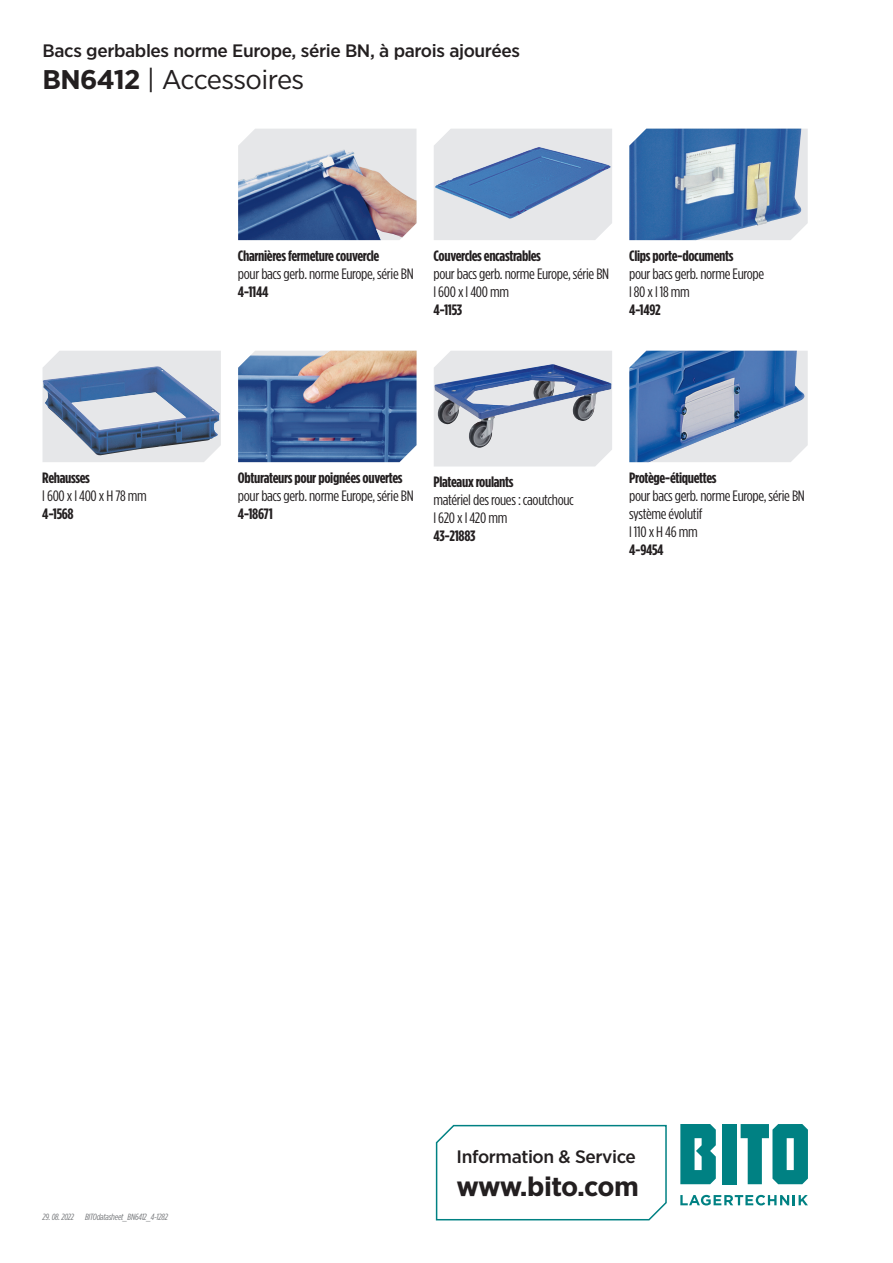
<style>
.page{position:relative;width:893px;height:1263px;background:#fff}
.page>*{position:absolute;margin:0;border:0;box-sizing:border-box;transform-origin:0 0}
.t1{font:27px "Gotham Narrow";letter-spacing:-.025em;color:#231f20;scale:1.1 1}
.t2{font:700 27px "Gotham Narrow";letter-spacing:-.035em;color:#231f20;scale:1.1 1}
.t3{font:500 18px "Gotham Narrow";letter-spacing:-.02em;color:#231f20;scale:1.1 1}
.t4{font:15px/18px "Gotham Condensed";letter-spacing:-.02em;color:#231f20;scale:1.1 1}
.t5{font:700 15px "Gotham Condensed";letter-spacing:-.02em;color:#231f20;scale:1.1 1}
.t6{font:italic 9px "Gotham Condensed";letter-spacing:-.02em;color:#76787b;scale:1.1 1}
.s1{font-weight:700}
</style>
<div class="page">
<svg style="left:680px;top:1195px;width:128px;height:10px"></svg>
<div style="left:723px;top:1124px;width:14px;height:60px;background:#008183"></div>
<svg style="left:680px;top:1124px;width:36px;height:60px;background:#229193"></svg>
<svg style="left:741px;top:1124px;width:67px;height:60px"></svg>
<svg style="left:435px;top:1124px;width:232px;height:97px"></svg>
<svg style="left:804px;top:351px;width:4px;height:98px"></svg>
<img style="left:629px;top:351px;width:175px;height:111px">
<div style="left:434px;top:351px;width:178px;height:115px;background:#e6e7e9"></div>
<img style="left:434px;top:364px;width:177px;height:84px">
<img style="left:238px;top:351px;width:178px;height:111px">
<div style="left:43px;top:351px;width:178px;height:111px;background:#e6e7e9"></div>
<img style="left:43px;top:366px;width:177px;height:90px">
<svg style="left:802px;top:129px;width:6px;height:99px"></svg>
<img style="left:629px;top:129px;width:173px;height:111px">
<div style="left:434px;top:129px;width:178px;height:111px;background:#e6e7e9"></div>
<img style="left:435px;top:147px;width:177px;height:72px">
<div style="left:238px;top:129px;width:178px;height:21px;background:#e6e7e9"></div>
<img style="left:238px;top:150px;width:178px;height:90px">
<p class="t3" style="left:43px;top:39px;width:435px">Bacs gerbables norme Europe, série BN, à parois ajourées</p>
<h1 class="t1" style="left:43px;top:63px;width:240px"><span class="s1">BN6412</span> | Accessoires</h1>
<p class="t5" style="left:42px;top:469px;width:45px">Rehausses</p>
<p class="t4" style="left:42px;top:486px;width:96px">l 600 x l 400 x H 78 mm</p>
<p class="t5" style="left:42px;top:505px;width:30px">4-1568</p>
<p class="t5" style="left:238px;top:247px;width:130px">Charnières fermeture couvercle</p>
<p class="t4" style="left:238px;top:264px;width:161px">pour bacs gerb. norme Europe, série BN</p>
<p class="t5" style="left:238px;top:283px;width:29px">4-1144</p>
<p class="t5" style="left:433px;top:247px;width:99px">Couvercles encastrables</p>
<p class="t4" style="left:433px;top:264px;width:161px">pour bacs gerb. norme Europe, série BN l 600 x l 400 mm</p>
<p class="t5" style="left:433px;top:301px;width:28px">4-1153</p>
<p class="t5" style="left:629px;top:247px;width:96px">Clips porte-documents</p>
<p class="t4" style="left:629px;top:264px;width:124px">pour bacs gerb. norme Europe l 80 x l 18 mm</p>
<p class="t5" style="left:629px;top:301px;width:30px">4-1492</p>
<p class="t5" style="left:238px;top:469px;width:151px">Obturateurs pour poignées ouvertes</p>
<p class="t4" style="left:238px;top:486px;width:161px">pour bacs gerb. norme Europe, série BN</p>
<p class="t5" style="left:238px;top:505px;width:33px">4-18671</p>
<p class="t5" style="left:433px;top:473px;width:74px">Plateaux roulants</p>
<p class="t4" style="left:433px;top:491px;width:129px">matériel des roues : caoutchouc l 620 x l 420 mm</p>
<p class="t5" style="left:433px;top:527px;width:40px">43-21883</p>
<p class="t5" style="left:629px;top:469px;width:81px">Protège-étiquettes</p>
<p class="t4" style="left:629px;top:486px;width:161px">pour bacs gerb. norme Europe, série BN système évolutif<br>l 110 x H 46 mm</p>
<p class="t5" style="left:629px;top:541px;width:33px">4-9454</p>
<p class="t6" style="left:43px;top:1212px;width:30px">29. 08. 2022</p>
<p class="t6" style="left:85px;top:1212px;width:77px">BITOdatasheet_BN6412_4-1282</p>
<p class="t3" style="left:457px;top:1145px;width:165px">Information &amp; Service</p>
<h1 class="t2" style="left:457px;top:1169px;width:167px">www.bito.com</h1>
</div>
